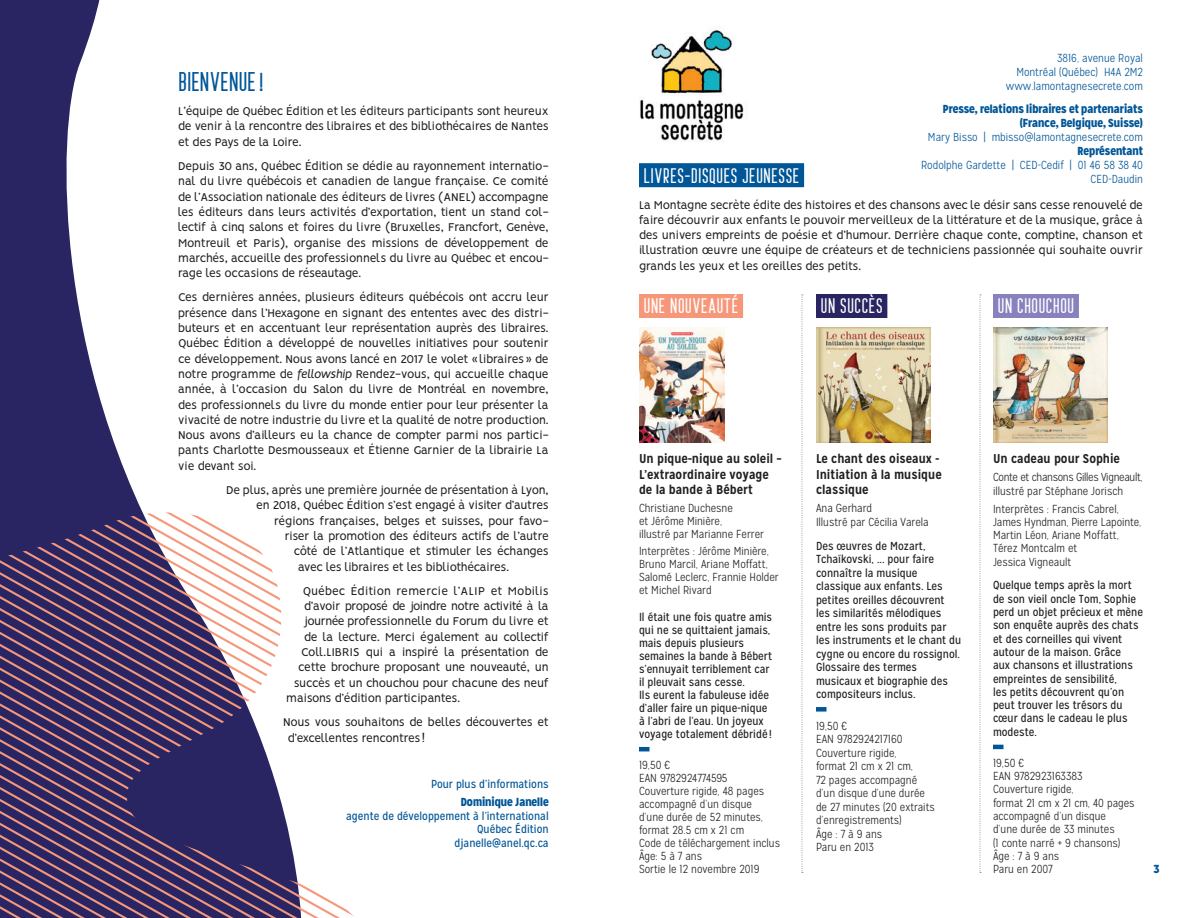
<style>
.page{position:relative;width:1188px;height:918px;background:#fff}
.page>*{position:absolute;margin:0;border:0;box-sizing:border-box;transform-origin:0 0}
.t1{font:27px "Prestage";letter-spacing:-.015em;color:#005697}
.Text_body{font:21px "Prestage";color:#fff}
.Text_body-2{font:12.75px/15.3px "Vision";letter-spacing:-.03em;color:#231f20;text-align:justify}
.Text_body-3{font:700 12.75px/15.3px "Mission Gothic";color:#231f20}
.Text_body-4{font:12.75px "Vision";letter-spacing:-.05em;color:#231f20}
.Text_body-5{font:12.75px "Vision";color:#231f20}
.Text_body-6{font:12.75px "Vision";letter-spacing:.01em;color:#231f20}
._3__Body_texte{font:11.7px/13.5px "Mission Gothic";color:#231f20}
.Text_body-7{font:300 11.7px/13.4px "Mission Gothic";color:#231f20}
.Text_body-8{font:300 11.7px "Mission Gothic";color:#005697}
._3__Body_texte-2{font:11.7px/13.5px "Mission Gothic";color:#005697;text-align:right}
.Text_body-9{font:900 11.7px/14px "Mission Gothic";color:#005697;text-align:right}
.Text_body-10{font:300 11.7px/13.4px "Mission Gothic";letter-spacing:-.025em;color:#231f20}
.s1{font-style:italic}
.s2{font-weight:900}
</style>
<div class="page">
<svg style="left:0;top:0;width:171px;height:513px;fill:#282562"></svg>
<svg style="left:0;top:513px;width:354px;height:405px"></svg>
<hr style="left:639px;top:747px;width:11px;height:4px;background:#005697">
<div style="left:816px;top:707px;width:10px;height:5px;background:#005697"></div>
<hr style="left:993px;top:745px;width:11px;height:4px;background:#005697">
<img style="left:640px;top:30px;width:104px;height:111px">
<div style="left:639px;top:163px;width:165px;height:24px;background:#005697"></div>
<div style="left:639px;top:294px;width:104px;height:24px;background:#f6977a"></div>
<div style="left:816px;top:294px;width:71px;height:24px;background:#282562"></div>
<div style="left:993px;top:294px;width:86px;height:24px;background:#8781bd"></div>
<img style="left:816px;top:328px;width:115px;height:115px">
<img style="left:993px;top:328px;width:115px;height:115px">
<img style="left:639px;top:328px;width:85px;height:115px">
<svg style="left:979px;top:294px;width:2px;height:579px"></svg>
<svg style="left:801px;top:294px;width:2px;height:579px"></svg>
<p class="t1" style="left:178px;top:67px;width:87px">BIENVENUE!</p>
<p class="Text_body-2" style="left:178px;top:105px;width:372px">L’équipe de Québec Édition et les éditeurs participants sont heureux de venir à la rencontre des libraires et des bibliothécaires de Nantes et des Pays de la Loire.</p>
<p class="Text_body-2" style="left:178px;top:160px;width:372px">Depuis 30 ans, Québec Édition se dédie au rayonnement internatio&shy;nal du livre québécois et canadien de langue française. Ce comité de l’Association nationale des éditeurs de livres (ANEL) accompagne les éditeurs dans leurs activités d’exportation, tient un stand col&shy;lectif à cinq salons et foires du livre (Bruxelles, Francfort, Genève, Montreuil et Paris), organise des missions de développement de marchés, accueille des professionnels du livre au Québec et encou&shy;rage les occasions de réseautage.</p>
<p class="Text_body-2" style="left:178px;top:291px;width:372px">Ces dernières années, plusieurs éditeurs québécois ont accru leur présence dans l’Hexagone en signant des ententes avec des distri&shy;buteurs et en accentuant leur représentation auprès des libraires.<br>Québec Édition a développé de nouvelles initiatives pour soutenir ce développement. Nous avons lancé en 2017 le volet « libraires » de notre programme de <span class="s1">fellowship</span> Rendez-vous, qui accueille chaque année, à l’occasion du Salon du livre de Montréal en novembre, des professionnels du livre du monde entier pour leur présenter la vivacité de notre industrie du livre et la qualité de notre production.<br>Nous avons d’ailleurs eu la chance de compter parmi nos partici&shy;pants Charlotte Desmousseaux et Étienne Garnier de la librairie La vie devant soi.</p>
<p class="Text_body-2" style="left:226px;top:484px;width:324px">De plus, après une première journée de présentation à Lyon,</p>
<p class="Text_body-2" style="left:256px;top:499px;width:294px">en 2018, Québec Édition s’est engagé à visiter d’autres</p>
<p class="Text_body-2" style="left:274px;top:514px;width:276px">régions françaises, belges et suisses, pour favo-</p>
<p class="Text_body-2" style="left:285px;top:530px;width:266px">riser la promotion des éditeurs actifs de l’autre</p>
<p class="Text_body-2" style="left:294px;top:545px;width:257px">côté de l’Atlantique et stimuler les échanges</p>
<p class="Text_body-2" style="left:298px;top:560px;width:212px">avec les libraires et les bibliothécaires.</p>
<p class="Text_body-6" style="left:303px;top:584px;width:248px">Québec Édition remercie l’ALIP et Mobilis</p>
<p class="Text_body-4" style="left:304px;top:599px;width:246px">d’avoir proposé de joindre notre activité à la</p>
<p class="Text_body-2" style="left:304px;top:615px;width:246px">journée professionnelle du Forum du livre et</p>
<p class="Text_body-2" style="left:304px;top:630px;width:246px">de la lecture. Merci également au collectif</p>
<p class="Text_body-5" style="left:301px;top:645px;width:249px">Coll.LIBRIS qui a inspiré la présentation de</p>
<p class="Text_body-2" style="left:298px;top:661px;width:252px">cette brochure proposant une nouveauté, un</p>
<p class="Text_body-2" style="left:294px;top:676px;width:257px">succès et un chouchou pour chacune des neuf</p>
<p class="Text_body-2" style="left:286px;top:692px;width:176px">maisons d’édition participantes.</p>
<p class="Text_body-2" style="left:288px;top:716px;width:263px;text-indent:-4px">Nous vous souhaitons de belles découvertes et d’excellentes rencontres !</p>
<p class="_3__Body_texte-2" style="left:431px;top:778px;width:119px">Pour plus d’informations</p>
<p class="_3__Body_texte-2" style="left:346px;top:796px;width:204px"><span class="s2">Dominique Janelle<br></span>agente de développement à l’international<br>Québec Édition</p>
<p class="_3__Body_texte-2" style="left:455px;top:836px;width:96px">djanelle@anel.qc.ca</p>
<p class="Text_body-8" style="left:1057px;top:51px;width:87px">3816, avenue Royal</p>
<p class="Text_body-8" style="left:1016px;top:65px;width:128px">Montréal (Québec) H4A 2M2</p>
<p class="Text_body-8" style="left:1006px;top:79px;width:139px">www.lamontagnesecrete.com</p>
<p class="Text_body-9" style="left:943px;top:102px;width:202px">Presse, relations libraires et partenariats (France, Belgique, Suisse)</p>
<p class="Text_body-8" style="left:928px;top:130px;width:217px">Mary Bisso | mbisso@lamontagnesecrete.com</p>
<p class="Text_body-9" style="left:1078px;top:144px;width:67px">Représentant</p>
<p class="Text_body-8" style="left:921px;top:158px;width:223px">Rodolphe Gardette | CED-Cedif | 01 46 58 38 40</p>
<p class="Text_body" style="left:644px;top:164px;width:158px">LIVRES-DISQUES JEUNESSE</p>
<p class="Text_body-8" style="left:1091px;top:172px;width:54px">CED-Daudin</p>
<p class="Text_body-2" style="left:639px;top:198px;width:506px">La Montagne secrète édite des histoires et des chansons avec le désir sans cesse renouvelé de faire découvrir aux enfants le pouvoir merveilleux de la littérature et de la musique, grâce à des univers empreints de poésie et d’humour. Derrière chaque conte, comptine, chanson et illustration œuvre une équipe de créateurs et de techniciens passionnée qui souhaite ouvrir grands les yeux et les oreilles des petits.</p>
<p class="Text_body" style="left:644px;top:295px;width:97px">UNE NOUVEAUTÉ</p>
<p class="Text_body" style="left:820px;top:295px;width:64px">UN SUCCÈS</p>
<p class="Text_body" style="left:998px;top:295px;width:78px">UN CHOUCHOU</p>
<p class="Text_body-3" style="left:639px;top:451px;width:144px">Un pique-nique au soleil –<br>L’extraordinaire voyage de la bande à Bébert</p>
<p class="Text_body-7" style="left:639px;top:501px;width:126px">Christiane Duchesne<br>et Jérôme Minière,<br>illustré par Marianne Ferrer</p>
<p class="Text_body-7" style="left:639px;top:545px;width:141px">Interprètes : Jérôme Minière,<br>Bruno Marcil, Ariane Moffatt,<br>Salomé Leclerc, Frannie Holder et Michel Rivard</p>
<p class="_3__Body_texte" style="left:639px;top:610px;width:135px;line-height:13px">Il était une fois quatre amis qui ne se quittaient jamais, mais depuis plusieurs semaines la bande à Bébert s’ennuyait terriblement car il pleuvait sans cesse.<br>Ils eurent la fabuleuse idée d’aller faire un pique-nique à l’abri de l’eau. Un joyeux voyage totalement débridé!</p>
<p class="Text_body-7" style="left:639px;top:758px;width:33px">19,50 €</p>
<p class="Text_body-7" style="left:639px;top:771px;width:90px">EAN 9782924774595</p>
<p class="Text_body-7" style="left:639px;top:784px;width:127px">Couverture rigide, 48 pages accompagné d’un disque d’une durée de 52 minutes,</p>
<p class="Text_body-7" style="left:639px;top:823px;width:107px">format 28.5 cm x 21 cm</p>
<p class="Text_body-7" style="left:639px;top:836px;width:142px">Code de téléchargement inclus</p>
<p class="Text_body-7" style="left:639px;top:849px;width:65px">Âge: 5 à 7 ans</p>
<p class="Text_body-7" style="left:639px;top:863px;width:122px">Sortie le 12 novembre 2019</p>
<p class="Text_body-3" style="left:816px;top:451px;width:127px">Le chant des oiseaux -<br>Initiation à la musique classique</p>
<p class="Text_body-7" style="left:816px;top:501px;width:58px">Ana Gerhard</p>
<p class="Text_body-7" style="left:816px;top:515px;width:114px">Illustré par Cécilia Varela</p>
<p class="_3__Body_texte" style="left:816px;top:539px;width:147px">Des œuvres de Mozart,<br>Tchaïkovski, ... pour faire connaître la musique classique aux enfants. Les petites oreilles découvrent les similarités mélodiques entre les sons produits par les instruments et le chant du cygne ou encore du rossignol.<br>Glossaire des termes musicaux et biographie des compositeurs inclus.</p>
<p class="Text_body-7" style="left:816px;top:719px;width:33px">19,50 €</p>
<p class="Text_body-7" style="left:816px;top:732px;width:120px">EAN 9782924217160<br>Couverture rigide,<br>format 21 cm x 21 cm,<br>72 pages accompagné d’un disque d’une durée de 27 minutes (20 extraits d’enregistrements)</p>
<p class="Text_body-7" style="left:816px;top:827px;width:68px">Âge : 7 à 9 ans</p>
<p class="Text_body-7" style="left:816px;top:840px;width:59px">Paru en 2013</p>
<p class="Text_body-3" style="left:993px;top:451px;width:129px">Un cadeau pour Sophie</p>
<p class="Text_body-10" style="left:993px;top:471px;width:151px">Conte et chansons Gilles Vigneault, illustré par Stéphane Jorisch</p>
<p class="Text_body-7" style="left:993px;top:502px;width:150px">Interprètes : Francis Cabrel,<br>James Hyndman, Pierre Lapointe,<br>Martin Léon, Ariane Moffatt,<br>Térez Montcalm et<br>Jessica Vigneault</p>
<p class="_3__Body_texte" style="left:993px;top:579px;width:151px">Quelque temps après la mort de son vieil oncle Tom, Sophie perd un objet précieux et mène son enquête auprès des chats et des corneilles qui vivent autour de la maison. Grâce<br>aux chansons et illustrations empreintes de sensibilité,<br>les petits découvrent qu’on peut trouver les trésors du cœur dans le cadeau le plus modeste.</p>
<p class="Text_body-7" style="left:993px;top:756px;width:33px">19,50 €</p>
<p class="Text_body-7" style="left:993px;top:769px;width:143px">EAN 9782923163383<br>Couverture rigide,<br>format 21 cm x 21 cm, 40 pages accompagné d’un disque<br>d’une durée de 33 minutes<br>(1 conte narré + 9 chansons)<br>Âge : 7 à 9 ans</p>
<p class="Text_body-7" style="left:993px;top:863px;width:61px">Paru en 2007</p>
<p class="Text_body-9" style="left:1154px;top:862px;width:7px">3</p>
</div>
